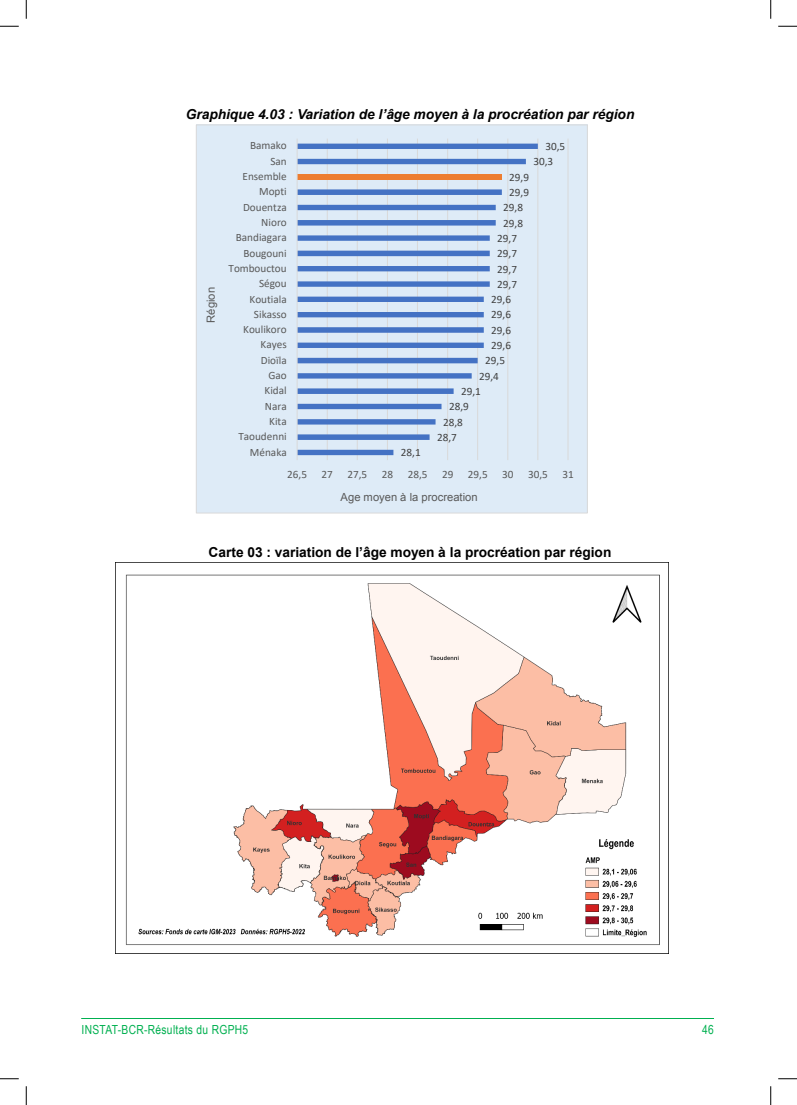
<style>
.page{position:relative;width:797px;height:1105px;background:#fff}
.page>*{position:absolute;margin:0;border:0;box-sizing:border-box;transform-origin:0 0}
.t1{font:italic 700 13.75px "Arial";color:#000}
.t2{font:700 13.75px "Arial";color:#000}
.t3{font:12.5px "Arial Narrow";letter-spacing:.025em;color:#00b050}
.t4{font:11.25px "Calibri";color:#595959}
.t5{font:11.25px "Calibri";color:#404040}
.t6{font:11.25px "Arial";letter-spacing:.005em;color:#595959}
</style>
<div class="page">
<hr style="left:81px;top:1018px;width:633px;height:1px;background:#00b050">
<div style="left:196px;top:125px;width:391px;height:388px;background:#deebf7"></div>
<hr style="left:327px;top:139px;width:1px;height:321px;background:#d9d9d9">
<hr style="left:357px;top:139px;width:1px;height:321px;background:#d9d9d9">
<hr style="left:387px;top:139px;width:1px;height:321px;background:#d9d9d9">
<hr style="left:417px;top:139px;width:1px;height:321px;background:#d9d9d9">
<hr style="left:447px;top:139px;width:1px;height:321px;background:#d9d9d9">
<hr style="left:477px;top:139px;width:1px;height:321px;background:#d9d9d9">
<hr style="left:507px;top:139px;width:1px;height:321px;background:#d9d9d9">
<hr style="left:537px;top:139px;width:1px;height:321px;background:#d9d9d9">
<hr style="left:567px;top:139px;width:1px;height:321px;background:#d9d9d9">
<svg style="left:297px;top:144px;width:241px;height:311px"></svg>
<hr style="left:296px;top:139px;width:1px;height:321px;background:#d9d9d9">
<div style="left:196px;top:125px;width:392px;height:388px;border:1px solid #d9d9d9"></div>
<img style="left:116px;top:562px;width:553px;height:392px">
<svg style="left:0;top:25px;width:19px;height:2px"></svg>
<svg style="left:778px;top:25px;width:19px;height:2px"></svg>
<svg style="left:0;top:1078px;width:19px;height:1px"></svg>
<svg style="left:778px;top:1078px;width:19px;height:1px"></svg>
<svg style="left:25px;top:0;width:2px;height:19px"></svg>
<svg style="left:25px;top:1086px;width:2px;height:19px"></svg>
<svg style="left:770px;top:0;width:1px;height:19px"></svg>
<svg style="left:770px;top:1086px;width:1px;height:19px"></svg>
<p class="t1" style="left:186px;top:105px;width:450px">Graphique 4.03 : Variation de l’âge moyen à la procréation par région</p>
<p class="t6" style="left:203px;top:323px;width:37px;rotate:-90deg">Région</p>
<p class="t4" style="left:250px;top:138px;width:38px">Bamako</p>
<p class="t5" style="left:545px;top:138px;width:21px">30,5</p>
<p class="t4" style="left:270px;top:153px;width:18px">San</p>
<p class="t5" style="left:533px;top:154px;width:21px">30,3</p>
<p class="t4" style="left:242px;top:168px;width:46px">Ensemble</p>
<p class="t5" style="left:509px;top:169px;width:21px">29,9</p>
<p class="t4" style="left:259px;top:184px;width:29px">Mopti</p>
<p class="t5" style="left:509px;top:184px;width:21px">29,9</p>
<p class="t4" style="left:243px;top:199px;width:45px">Douentza</p>
<p class="t5" style="left:503px;top:200px;width:21px">29,8</p>
<p class="t4" style="left:261px;top:214px;width:27px">Nioro</p>
<p class="t5" style="left:503px;top:215px;width:21px">29,8</p>
<p class="t4" style="left:236px;top:230px;width:53px">Bandiagara</p>
<p class="t5" style="left:497px;top:230px;width:21px">29,7</p>
<p class="t4" style="left:243px;top:245px;width:45px">Bougouni</p>
<p class="t5" style="left:497px;top:246px;width:21px">29,7</p>
<p class="t4" style="left:228px;top:260px;width:60px">Tombouctou</p>
<p class="t5" style="left:497px;top:261px;width:21px">29,7</p>
<p class="t4" style="left:259px;top:276px;width:29px">Ségou</p>
<p class="t5" style="left:497px;top:276px;width:21px">29,7</p>
<p class="t4" style="left:249px;top:291px;width:39px">Koutiala</p>
<p class="t5" style="left:491px;top:292px;width:21px">29,6</p>
<p class="t4" style="left:254px;top:306px;width:34px">Sikasso</p>
<p class="t5" style="left:491px;top:307px;width:21px">29,6</p>
<p class="t4" style="left:243px;top:322px;width:45px">Koulikoro</p>
<p class="t5" style="left:491px;top:322px;width:21px">29,6</p>
<p class="t4" style="left:260px;top:337px;width:28px">Kayes</p>
<p class="t5" style="left:491px;top:338px;width:21px">29,6</p>
<p class="t4" style="left:261px;top:352px;width:27px">Dioïla</p>
<p class="t5" style="left:485px;top:353px;width:21px">29,5</p>
<p class="t4" style="left:268px;top:368px;width:20px">Gao</p>
<p class="t5" style="left:479px;top:368px;width:21px">29,4</p>
<p class="t4" style="left:264px;top:383px;width:24px">Kidal</p>
<p class="t5" style="left:461px;top:383px;width:21px">29,1</p>
<p class="t4" style="left:265px;top:398px;width:23px">Nara</p>
<p class="t5" style="left:449px;top:399px;width:21px">28,9</p>
<p class="t4" style="left:269px;top:413px;width:19px">Kita</p>
<p class="t5" style="left:443px;top:414px;width:21px">28,8</p>
<p class="t4" style="left:238px;top:429px;width:50px">Taoudenni</p>
<p class="t5" style="left:437px;top:429px;width:21px">28,7</p>
<p class="t4" style="left:250px;top:444px;width:38px">Ménaka</p>
<p class="t5" style="left:401px;top:445px;width:21px">28,1</p>
<p class="t4" style="left:287px;top:466px;width:21px">26,5</p>
<p class="t4" style="left:321px;top:466px;width:13px">27</p>
<p class="t4" style="left:347px;top:466px;width:21px">27,5</p>
<p class="t4" style="left:382px;top:466px;width:13px">28</p>
<p class="t4" style="left:407px;top:466px;width:21px">28,5</p>
<p class="t4" style="left:442px;top:466px;width:13px">29</p>
<p class="t4" style="left:468px;top:466px;width:21px">29,5</p>
<p class="t4" style="left:502px;top:466px;width:13px">30</p>
<p class="t4" style="left:528px;top:466px;width:21px">30,5</p>
<p class="t4" style="left:562px;top:466px;width:13px">31</p>
<p class="t6" style="left:340px;top:489px;width:139px">Age moyen à la procreation</p>
<p class="t2" style="left:208px;top:542px;width:404px">Carte 03 : variation de l’âge moyen à la procréation par région</p>
<p class="t3" style="left:81px;top:1020px;width:168px">INSTAT-BCR-Résultats du RGPH5</p>
<p class="t3" style="left:702px;top:1020px;width:13px">46</p>
</div>
